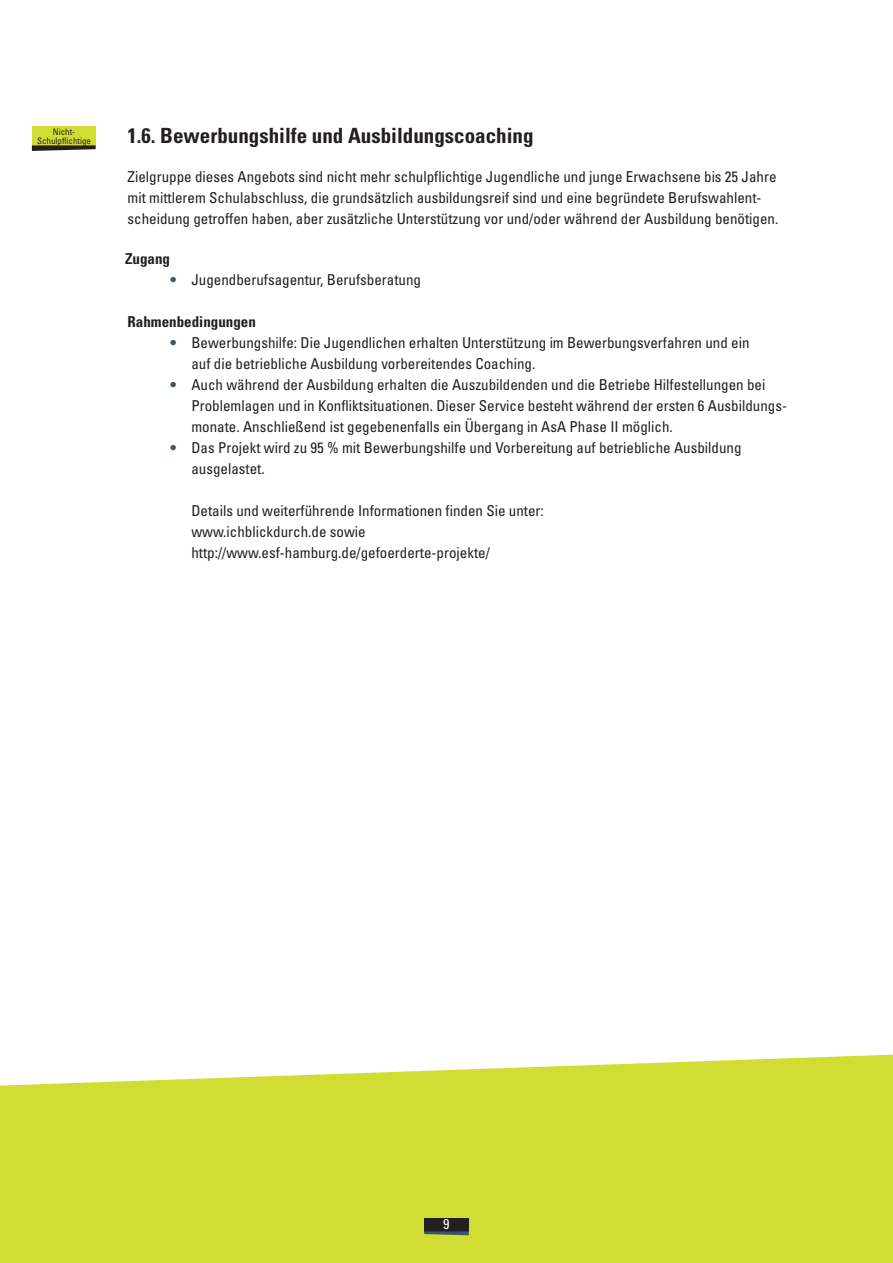
<style>
.page{position:relative;width:893px;height:1263px;background:#fff}
.page>*{position:absolute;margin:0;border:0;box-sizing:border-box;transform-origin:0 0}
.t1{font:700 condensed 21px "Univers";color:#231f20}
.t2{font:condensed 15px/21px "Univers";color:#231f20}
.t3{font:700 condensed 15px "Univers";color:#231f20}
.t4{font:700 condensed 15px "Univers";color:#3c5468}
.t5{font:condensed 14.25px "Univers";color:#fff}
.t6{font:condensed 9px/9px "Univers";color:#231f20;text-align:center}
</style>
<div class="page">
<svg style="left:0;top:1054px;width:893px;height:209px;background:#d4df42"></svg>
<div style="left:424px;top:1218px;width:45px;height:13px;background:#231f20"></div>
<svg style="left:424px;top:1231px;width:45px;height:4px"></svg>
<div style="left:32px;top:126px;width:64px;height:19px;background:#d1dd33"></div>
<svg style="left:32px;top:145px;width:64px;height:6px"></svg>
<p class="t6" style="left:37px;top:128px;width:56px">Nicht-<br>Schulpflichtige</p>
<h1 class="t1" style="left:128px;top:128px;width:407px">1.6. Bewerbungshilfe und Ausbildungscoaching</h1>
<p class="t2" style="left:128px;top:167px;width:652px">Zielgruppe dieses Angebots sind nicht mehr schulpflichtige Jugendliche und junge Erwachsene bis 25 Jahre mit mittlerem Schulabschluss, die grundsätzlich ausbildungsreif sind und eine begründete Berufswahlent&shy;scheidung getroffen haben, aber zusätzliche Unterstützung vor und/oder während der Ausbildung benötigen.</p>
<p class="t3" style="left:125px;top:253px;width:46px">Zugang</p>
<p class="t4" style="left:170px;top:274px;width:8px">•</p>
<p class="t2" style="left:191px;top:270px;width:231px">Jugendberufsagentur, Berufsberatung</p>
<p class="t3" style="left:128px;top:316px;width:130px">Rahmenbedingungen</p>
<p class="t4" style="left:170px;top:337px;width:8px">•</p>
<p class="t4" style="left:170px;top:379px;width:8px">•</p>
<p class="t4" style="left:170px;top:442px;width:8px">•</p>
<p class="t2" style="left:191px;top:333px;width:597px">Bewerbungshilfe: Die Jugendlichen erhalten Unterstützung im Bewerbungsverfahren und ein<br>auf die betriebliche Ausbildung vorbereitendes Coaching.<br>Auch während der Ausbildung erhalten die Auszubildenden und die Betriebe Hilfestellungen bei Problemlagen und in Konfliktsituationen. Dieser Service besteht während der ersten 6 Ausbildungs&shy;monate. Anschließend ist gegebenenfalls ein Übergang in AsA Phase II möglich.<br>Das Projekt wird zu 95 % mit Bewerbungshilfe und Vorbereitung auf betriebliche Ausbildung ausgelastet.</p>
<p class="t2" style="left:191px;top:501px;width:354px">Details und weiterführende Informationen finden Sie unter: www.ichblickdurch.de sowie http://www.esf-hamburg.de/gefoerderte-projekte/</p>
<p class="t5" style="left:443px;top:1219px;width:8px">9</p>
</div>
